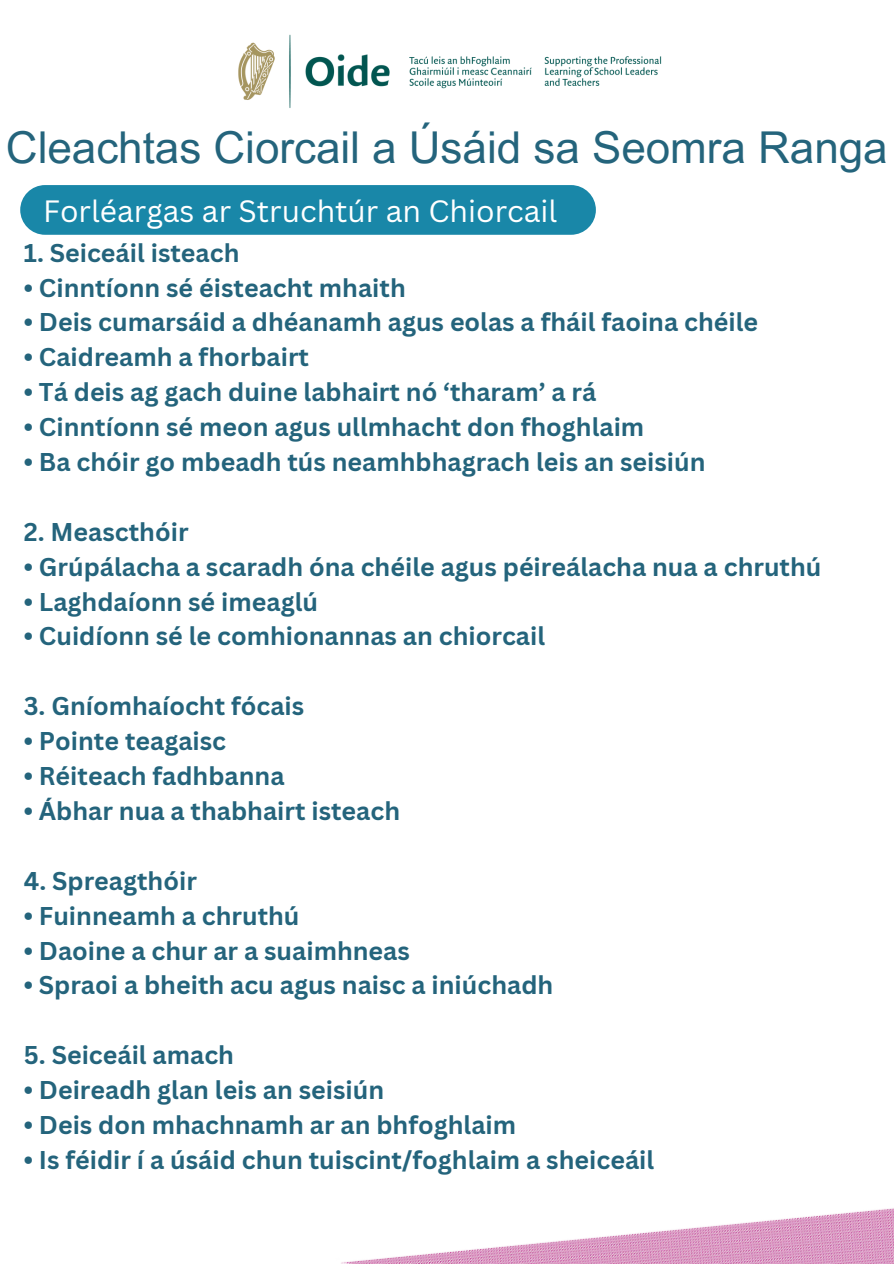
<style>
.page{position:relative;width:894px;height:1264px;background:#fff}
.page>*{position:absolute;margin:0;border:0;box-sizing:border-box;transform-origin:0 0}
.t1{font:43.95px "Arial MT Pro";color:#24647c}
.t2{font:30px "Canva Sans";color:#fff}
.t3{font:700 25.05px "Canva Sans";color:#24647c}
</style>
<div class="page">
<img style="left:238px;top:34px;width:424px;height:74px">
<div style="left:20px;top:185px;width:575px;height:50px;background:#1987a8;border-radius:25px"></div>
<img style="left:341px;top:1208px;width:552px;height:55px">
<h1 class="t1" style="left:6px;top:131px;width:882px">Cleachtas Ciorcail a Úsáid sa Seomra Ranga</h1>
<h2 class="t2" style="left:43px;top:189px;width:515px">Forléargas ar Struchtúr an Chiorcail</h2>
<p class="t3" style="left:24px;top:235px;width:217px">1. Seiceáil isteach</p>
<p class="t3" style="left:24px;top:270px;width:383px">• Cinntíonn sé éisteacht mhaith</p>
<p class="t3" style="left:24px;top:305px;width:735px">• Deis cumarsáid a dhéanamh agus eolas a fháil faoina chéile</p>
<p class="t3" style="left:24px;top:339px;width:287px">• Caidreamh a fhorbairt</p>
<p class="t3" style="left:24px;top:374px;width:574px">• Tá deis ag gach duine labhairt nó ‘tharam’ a rá</p>
<p class="t3" style="left:24px;top:409px;width:621px">• Cinntíonn sé meon agus ullmhacht don fhoghlaim</p>
<p class="t3" style="left:24px;top:444px;width:683px">• Ba chóir go mbeadh tús neamhbhagrach leis an seisiún</p>
<p class="t3" style="left:24px;top:514px;width:166px">2. Meascthóir</p>
<p class="t3" style="left:24px;top:549px;width:799px">• Grúpálacha a scaradh óna chéile agus péireálacha nua a chruthú</p>
<p class="t3" style="left:24px;top:584px;width:295px">• Laghdaíonn sé imeaglú</p>
<p class="t3" style="left:24px;top:618px;width:522px">• Cuidíonn sé le comhionannas an chiorcail</p>
<p class="t3" style="left:24px;top:688px;width:282px">3. Gníomhaíocht fócais</p>
<p class="t3" style="left:24px;top:723px;width:204px">• Pointe teagaisc</p>
<p class="t3" style="left:24px;top:758px;width:262px">• Réiteach fadhbanna</p>
<p class="t3" style="left:24px;top:793px;width:378px">• Ábhar nua a thabhairt isteach</p>
<p class="t3" style="left:24px;top:863px;width:174px">4. Spreagthóir</p>
<p class="t3" style="left:24px;top:897px;width:277px">• Fuinneamh a chruthú</p>
<p class="t3" style="left:24px;top:932px;width:387px">• Daoine a chur ar a suaimhneas</p>
<p class="t3" style="left:24px;top:967px;width:531px">• Spraoi a bheith acu agus naisc a iniúchadh</p>
<p class="t3" style="left:24px;top:1037px;width:212px">5. Seiceáil amach</p>
<p class="t3" style="left:24px;top:1072px;width:362px">• Deireadh glan leis an seisiún</p>
<p class="t3" style="left:24px;top:1107px;width:493px">• Deis don mhachnamh ar an bhfoghlaim</p>
<p class="t3" style="left:24px;top:1142px;width:631px">• Is féidir í a úsáid chun tuiscint/foghlaim a sheiceáil</p>
</div>
